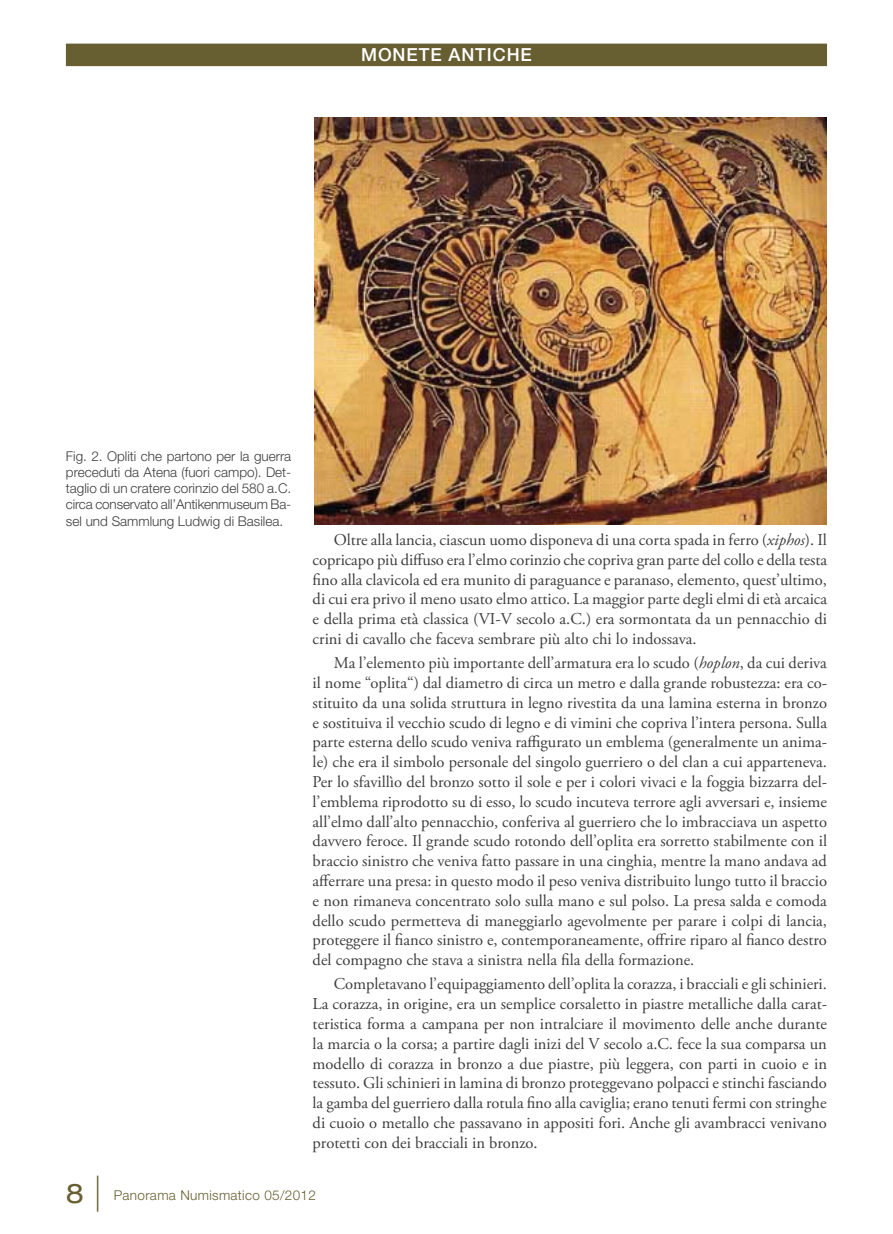
<style>
.page{position:relative;width:893px;height:1234px;background:#fff}
.page>*{position:absolute;margin:0;border:0;box-sizing:border-box;transform-origin:0 0}
.t1{font:100 36px "Helvetica Neue";color:#675f31}
.t2{font:expanded 27px "Helvetica Neue";color:#675f31}
.t3{font:500 18px "Helvetica Neue";letter-spacing:.05em;color:#fff}
.t4{font:16.5px/19.8px "Adobe Garamond Pro";color:#3e3e40;text-align:justify}
.t5{font:300 13.5px/16.2px "Helvetica Neue";color:#3e3e40;text-align:justify}
.t6{font:300 13.5px "Helvetica Neue";letter-spacing:.025em;color:#675f31}
.s1{font-style:italic}
</style>
<div class="page">
<img style="left:315px;top:117px;width:512px;height:407px">
<div style="left:66px;top:44px;width:761px;height:22px;background:#675f31"></div>
<p class="t3" style="left:361px;top:52px;width:172px">MONETE ANTICHE</p>
<p class="t5" style="left:66px;top:447px;width:227px">Fig. 2. Opliti che partono per la guerra preceduti da Atena (fuori campo). Det&shy;taglio di un cratere corinzio del 580 a.C. circa conservato all’Antikenmuseum Ba&shy;sel und Sammlung Ludwig di Basilea.</p>
<p class="t4" style="left:313px;top:530px;width:516px;text-indent:21px">Oltre alla lancia, ciascun uomo disponeva di una corta spada in ferro (<span class="s1">xiphos</span>). Il copricapo più diffuso era l’elmo corinzio che copriva gran parte del collo e della testa fino alla clavicola ed era munito di paraguance e paranaso, elemento, quest’ultimo, di cui era privo il meno usato elmo attico. La maggior parte degli elmi di età arcaica e della prima età classica (VI-V secolo a.C.) era sormontata da un pennacchio di crini di cavallo che faceva sembrare più alto chi lo indossava.</p>
<p class="t4" style="left:313px;top:653px;width:516px;text-indent:21px">Ma l’elemento più importante dell’armatura era lo scudo (<span class="s1">hoplon</span>, da cui deriva il nome “oplita“) dal diametro di circa un metro e dalla grande robustezza: era co&shy;stituito da una solida struttura in legno rivestita da una lamina esterna in bronzo e sostituiva il vecchio scudo di legno e di vimini che copriva l’intera persona. Sulla parte esterna dello scudo veniva raffigurato un emblema (generalmente un anima&shy;le) che era il simbolo personale del singolo guerriero o del clan a cui apparteneva.<br>Per lo sfavillìo del bronzo sotto il sole e per i colori vivaci e la foggia bizzarra del&shy;l’emblema riprodotto su di esso, lo scudo incuteva terrore agli avversari e, insieme all’elmo dall’alto pennacchio, conferiva al guerriero che lo imbracciava un aspetto davvero feroce. Il grande scudo rotondo dell’oplita era sorretto stabilmente con il braccio sinistro che veniva fatto passare in una cinghia, mentre la mano andava ad afferrare una presa: in questo modo il peso veniva distribuito lungo tutto il braccio e non rimaneva concentrato solo sulla mano e sul polso. La presa salda e comoda dello scudo permetteva di maneggiarlo agevolmente per parare i colpi di lancia, proteggere il fianco sinistro e, contemporaneamente, offrire riparo al fianco destro del compagno che stava a sinistra nella fila della formazione.</p>
<p class="t4" style="left:313px;top:974px;width:516px;text-indent:21px">Completavano l’equipaggiamento dell’oplita la corazza, i bracciali e gli schinieri.<br>La corazza, in origine, era un semplice corsaletto in piastre metalliche dalla carat&shy;teristica forma a campana per non intralciare il movimento delle anche durante la marcia o la corsa; a partire dagli inizi del V secolo a.C. fece la sua comparsa un modello di corazza in bronzo a due piastre, più leggera, con parti in cuoio e in tessuto. Gli schinieri in lamina di bronzo proteggevano polpacci e stinchi fasciando la gamba del guerriero dalla rotula fino alla caviglia; erano tenuti fermi con stringhe di cuoio o metallo che passavano in appositi fori. Anche gli avambracci venivano protetti con dei bracciali in bronzo.</p>
<h2 class="t2" style="left:66px;top:1176px;width:20px">8</h2>
<h1 class="t1" style="left:94px;top:1170px;width:9px">|</h1>
<p class="t6" style="left:114px;top:1186px;width:204px">Panorama Numismatico 05/2012</p>
</div>
